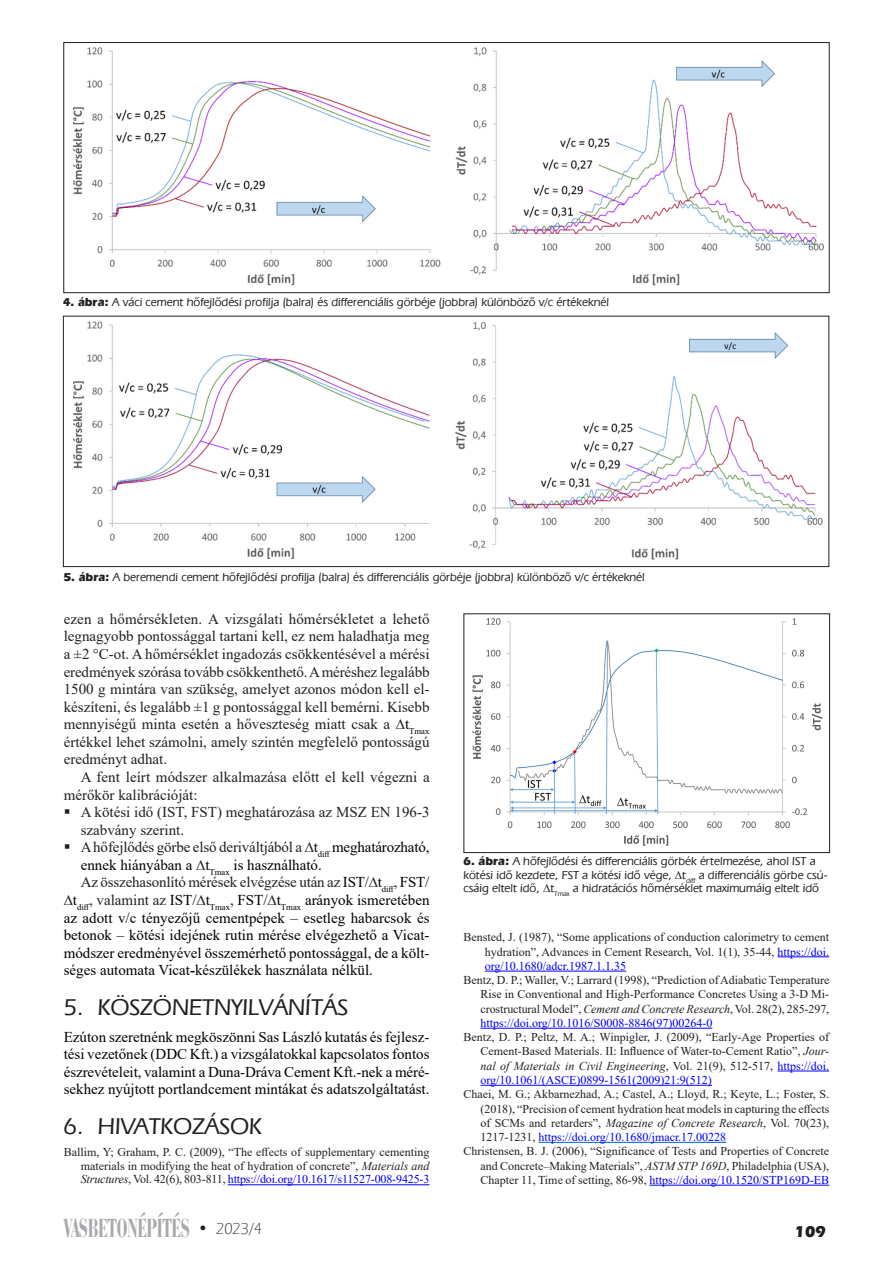
<style>
.page{position:relative;width:893px;height:1263px;background:#fff}
.page>*{position:absolute;margin:0;border:0;box-sizing:border-box;transform-origin:0 0}
.t1{font:27px "Bauer Bodoni BCHU Bold Condensed";color:#a8a9ad;scale:.75 1}
._1__cim_2_soros{font:24px "Eras Med HU Medium";color:#231f20}
.t2{font:16.5px "Eras HU Bold";color:#231f20}
.List_Paragraph{font:15px/17.5px "Times New Roman";color:#231f20}
.List_Paragraph-2{font:15px/17.5px "Times New Roman";color:#000}
.Hivatkozas{font:12px/14.2px "Times New Roman";color:#231f20;text-align:justify}
.Ábra_szoveg{font:12px/13.5px "Eras Med HU Medium";color:#231f20}
.s1{font-family:"Eras HU Bold"}
.s2{color:#000}
.s3{color:#231f20}
.s4{font-weight:700}
.s5{font-style:italic}
.s6{color:#00f}
.s7{font-family:"Eras HU Bold";font-size:16.5px;color:#231f20}
.s8{font-family:"Eras Lt HU Light";font-size:16.5px;color:#231f20}
</style>
<div class="page">
<hr style="left:228px;top:1184px;width:201px;height:1px;background:#00f">
<hr style="left:777px;top:956px;width:52px;height:1px;background:#00f">
<hr style="left:485px;top:971px;width:141px;height:1px;background:#00f">
<hr style="left:480px;top:1028px;width:232px;height:1px;background:#00f">
<hr style="left:777px;top:1071px;width:52px;height:1px;background:#00f">
<hr style="left:480px;top:1085px;width:232px;height:1px;background:#00f">
<hr style="left:538px;top:1142px;width:188px;height:1px;background:#0563c1">
<hr style="left:649px;top:1185px;width:180px;height:1px;background:#00f">
<img style="left:73px;top:47px;width:751px;height:239px">
<div style="left:63px;top:42px;width:767px;height:251px;border:1px solid #231f20"></div>
<img style="left:73px;top:321px;width:750px;height:239px">
<div style="left:63px;top:316px;width:766px;height:251px;border:1px solid #231f20"></div>
<img style="left:472px;top:618px;width:351px;height:228px">
<div style="left:463px;top:613px;width:367px;height:240px;border:1px solid #231f20"></div>
<p class="Ábra_szoveg" style="left:63px;top:295px;width:547px"><span class="s1">4. ábra:</span> A váci cement hôfejlôdési profilja (balra) és differenciális görbéje (jobbra) különbözô v/c értékeknél</p>
<p class="Ábra_szoveg" style="left:64px;top:570px;width:582px"><span class="s1">5. ábra:</span> A beremendi cement hôfejlôdési profilja (balra) és differenciális görbéje (jobbra) különbözô v/c értékeknél</p>
<p class="List_Paragraph" style="left:64px;top:609px;width:367px;text-align:justify">ezen a hőmérsékleten. A vizsgálati hőmérsékletet a lehető legnagyobb pontossággal tartani kell, ez nem haladhatja meg a ±2 °C-ot. A hőmérséklet ingadozás csökkentésével a mérési eredmények szórása tovább csökkenthető. A méréshez legalább 1500 g mintára van szükség, amelyet azonos módon kell el&shy;készíteni, és legalább ±1 g pontossággal kell bemérni. Kisebb mennyiségű minta esetén a hőveszteség miatt csak a <span class="s2">t</span><sub>Tmax </sub>értékkel lehet számolni, amely szintén megfelelő pontosságú eredményt adhat.</p>
<p class="List_Paragraph" style="left:64px;top:768px;width:367px;text-indent:17px">A fent leírt módszer alkalmazása előtt el kell végezni a mérőkör kalibrációját:</p>
<p class="List_Paragraph" style="left:81px;top:803px;width:350px;text-indent:-17px">▪ A kötési idő (IST, FST) meghatározása az MSZ EN 196-3 szabvány szerint.</p>
<p class="List_Paragraph-2" style="left:81px;top:838px;width:350px;text-indent:-17px"><span class="s3">▪ A hőfejlődés görbe első deriváltjából a</span> t<sub>diff</sub> meghatározható, ennek hiányában a t<sub>Tmax</sub> is használható.</p>
<p class="List_Paragraph" style="left:81px;top:873px;width:350px">Az összehasonlító mérések elvégzése után az <span class="s2">IST/ t</span><sub>diff</sub>, <span class="s2">FST/</span></p>
<p class="List_Paragraph-2" style="left:73px;top:891px;width:358px">t<sub>diff</sub><span class="s3">, valamint az</span> IST/ t<sub>Tmax</sub><span class="s3">,</span> FST/ t<sub>Tmax</sub> arányok ismeretében</p>
<p class="List_Paragraph-2" style="left:64px;top:908px;width:367px">az adott v/c tényezőjű cementpépek – esetleg habarcsok és</p>
<p class="List_Paragraph-2" style="left:64px;top:926px;width:367px">betonok – kötési idejének rutin mérése elvégezhető a Vicat-</p>
<p class="List_Paragraph-2" style="left:64px;top:943px;width:367px">módszer eredményével összemérhető pontossággal, de a költ-</p>
<p class="List_Paragraph-2" style="left:64px;top:961px;width:311px">séges automata Vicat<span class="s4">-</span>készülékek használata nélkül.</p>
<p class="_1__cim_2_soros" style="left:64px;top:992px;width:286px">5. KÖSZÖNETNYILVÁNÍTÁS</p>
<p class="List_Paragraph-2" style="left:64px;top:1027px;width:367px;text-align:justify">Ezúton szeretnénk megköszönni Sas László kutatás és fejlesz&shy;tési vezetőnek (DDC Kft.) a vizsgálatokkal kapcsolatos fontos észrevételeit, valamint a Duna-Dráva Cement Kft.-nek a méré&shy;sekhez nyújtott portlandcement mintákat és adatszolgáltatást.</p>
<p class="_1__cim_2_soros" style="left:64px;top:1111px;width:200px">6. HIVATKOZÁSOK</p>
<p class="Hivatkozas" style="left:81px;top:1145px;width:350px;line-height:13.5px;text-indent:-17px">Ballim, Y; Graham, P. C. (2009), “The effects of supplementary cementing materials in modifying the heat of hydration of concrete”, <span class="s5">Materials and Structures</span>, Vol. 42(6), 803-811, <span class="s6">https://doi.org/10.1617/s11527-008-9425-3</span></p>
<h1 class="t1" style="left:64px;top:1211px;width:266px">VASBETONÉPÍTÉS <span class="s7">•</span> <span class="s8">2023/4</span></h1>
<p class="Ábra_szoveg" style="left:463px;top:854px;width:366px"><span class="s1">6. ábra:</span> A hôfejlôdési és differenciális görbék értelmezése, ahol IST a kötési idô kezdete, FST a kötési idô vége, t<sub>diff</sub> a differenciális görbe csú&shy;csáig eltelt idô, t<sub>Tmax</sub> a hidratációs hômérséklet maximumáig eltelt idô</p>
<p class="Hivatkozas" style="left:485px;top:930px;width:346px;text-indent:-21px">Bensted, J. (1987), “Some applications of conduction calorimetry to cement hydration”, Advances in Cement Research, Vol. 1(1), 35-44, <span class="s6">https://doi. org/10.1680/adcr.1987.1.1.35</span></p>
<p class="Hivatkozas" style="left:480px;top:972px;width:350px;text-indent:-17px">Bentz, D. P.; Waller, V.; Larrard (1998), “Prediction of Adiabatic Temperature Rise in Conventional and High-Performance Concretes Using a 3-D Mi&shy;crostructural Model”, <span class="s5">Cement and Concrete Research</span>, Vol. 28(2), 285-297, <span class="s6">https://doi.org/10.1016/S0008-8846(97)00264-0</span></p>
<p class="Hivatkozas" style="left:480px;top:1030px;width:350px;text-indent:-17px">Bentz, D. P.; Peltz, M. A.; Winpigler, J. (2009), “Early-Age Properties of Cement-Based Materials. II: Influence of Water-to-Cement Ratio”, <span class="s5">Jour&shy;nal of Materials in Civil Engineering</span>, Vol. 21(9), 512-517, <span class="s6">https://doi. org/10.1061/(ASCE)0899-1561(2009)21:9(512)</span></p>
<p class="Hivatkozas" style="left:480px;top:1087px;width:350px;text-indent:-17px">Chaei, M. G.; Akbarnezhad, A.; Castel, A.; Lloyd, R.; Keyte, L.; Foster, S. (2018), “Precision of cement hydration heat models in capturing the effects of SCMs and retarders”, <span class="s5">Magazine of Concrete Research</span>, Vol. 70(23), 1217-1231, <span class="s6">https://doi.org/10.1680/jmacr.17.00228</span></p>
<p class="Hivatkozas" style="left:480px;top:1144px;width:350px;text-indent:-17px">Christensen, B. J. (2006), “Significance of Tests and Properties of Concrete and Concrete–Making Materials”, <span class="s5">ASTM STP 169D</span>, Philadelphia (USA), Chapter 11, Time of setting, 86-98, <span class="s6">https://doi.org/10.1520/STP169D-EB</span></p>
<h3 class="t2" style="left:795px;top:1221px;width:32px">109</h3>
</div>
